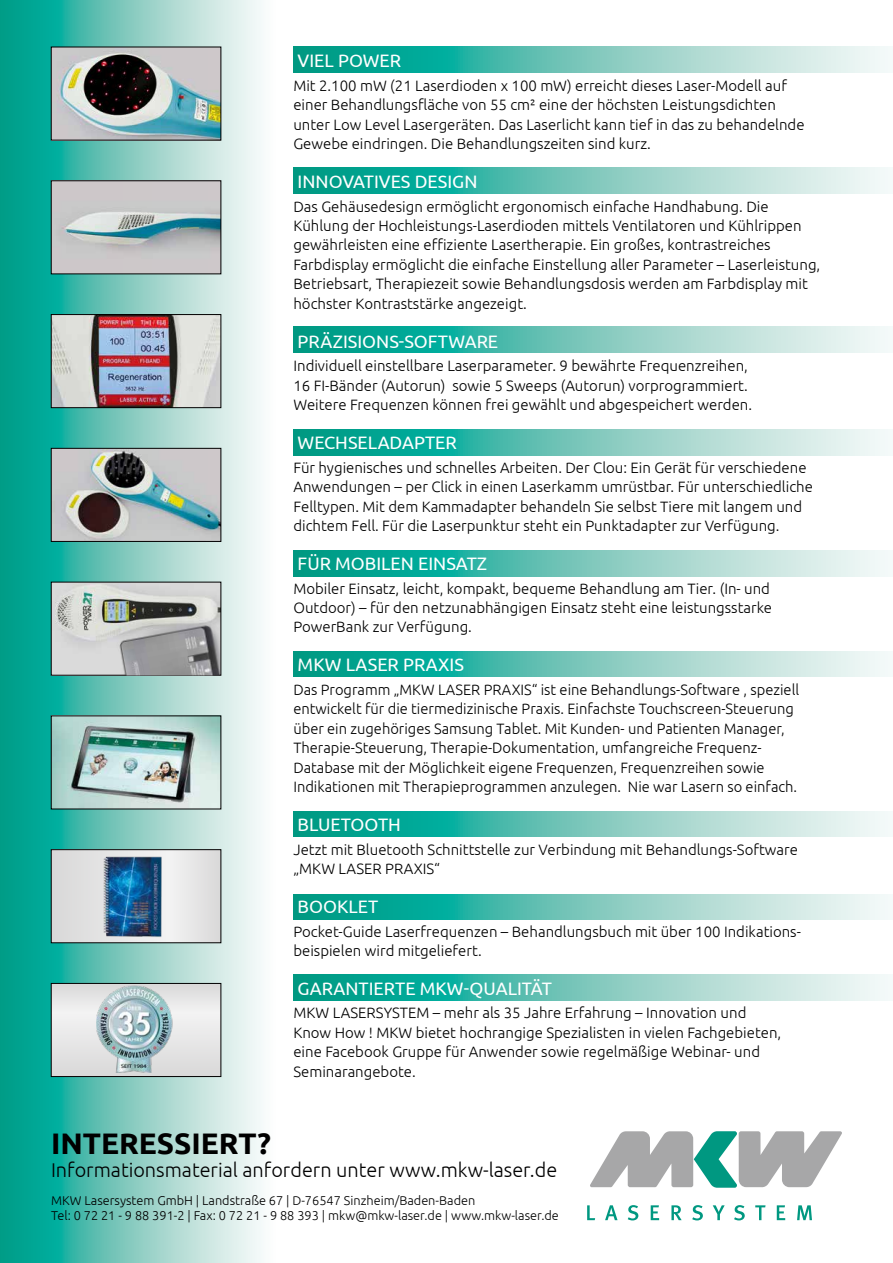
<style>
.page{position:relative;width:893px;height:1263px;background:#fff}
.page>*{position:absolute;margin:0;border:0;box-sizing:border-box;transform-origin:0 0}
.t1{font:700 29.7px "Ubuntu";color:#000}
.t2{font:300 19.8px "Ubuntu";color:#000}
.t3{font:18px "Ubuntu";color:#fff}
.t4{font:300 15px/19.5px "Ubuntu";color:#000}
.t5{font:300 12.75px/15px "Ubuntu";color:#000}
</style>
<div class="page">
<svg style="left:293px;top:894px;width:597px;height:25px;background:#72c8bc"></svg>
<svg style="left:0;top:0;width:262px;height:1263px;background:#72c7bc"></svg>
<img style="left:53px;top:49px;width:166px;height:89px">
<img style="left:53px;top:316px;width:166px;height:90px">
<div style="left:51px;top:314px;width:170px;height:94px;border:1px solid #000"></div>
<img style="left:53px;top:584px;width:166px;height:31px">
<img style="left:53px;top:450px;width:166px;height:90px">
<div style="left:51px;top:448px;width:170px;height:94px;border:1px solid #000"></div>
<img style="left:53px;top:718px;width:166px;height:89px">
<div style="left:51px;top:850px;width:170px;height:93px;background:linear-gradient(to bottom,#e1e1e1,#e1e1e1)"></div>
<img style="left:90px;top:851px;width:87px;height:90px">
<div style="left:51px;top:849px;width:170px;height:94px;border:1px solid #000"></div>
<svg style="left:590px;top:1131px;width:252px;height:57px"></svg>
<svg style="left:587px;top:1205px;width:8px;height:15px"></svg>
<svg style="left:605px;top:1205px;width:12px;height:15px"></svg>
<svg style="left:628px;top:1205px;width:10px;height:15px"></svg>
<svg style="left:651px;top:1205px;width:8px;height:15px"></svg>
<svg style="left:671px;top:1205px;width:11px;height:15px"></svg>
<svg style="left:692px;top:1205px;width:11px;height:15px"></svg>
<svg style="left:713px;top:1205px;width:12px;height:15px"></svg>
<svg style="left:734px;top:1205px;width:11px;height:15px"></svg>
<svg style="left:755px;top:1205px;width:10px;height:15px"></svg>
<svg style="left:777px;top:1205px;width:8px;height:15px"></svg>
<svg style="left:797px;top:1205px;width:15px;height:15px"></svg>
<svg style="left:293px;top:811px;width:597px;height:26px;background:#72c8bc"></svg>
<svg style="left:293px;top:651px;width:597px;height:26px;background:#72c8bc"></svg>
<svg style="left:293px;top:551px;width:597px;height:25px;background:#72c8bc"></svg>
<svg style="left:293px;top:429px;width:597px;height:26px;background:#72c8bc"></svg>
<svg style="left:293px;top:327px;width:597px;height:25px;background:#72c8bc"></svg>
<svg style="left:293px;top:47px;width:597px;height:25px;background:#72c8bc"></svg>
<svg style="left:293px;top:168px;width:597px;height:25px;background:#72c8bc"></svg>
<svg style="left:293px;top:975px;width:597px;height:25px;background:#72c8bc"></svg>
<img style="left:53px;top:183px;width:166px;height:89px">
<img style="left:51px;top:615px;width:170px;height:60px">
<div style="left:51px;top:983px;width:170px;height:93px;background:#e6e6e6"></div>
<img style="left:97px;top:985px;width:79px;height:88px">
<div style="left:51px;top:983px;width:170px;height:94px;border:1px solid #000"></div>
<p class="t3" style="left:298px;top:50px;width:105px">VIEL POWER</p>
<p class="t4" style="left:293px;top:75px;width:513px">Mit 2.100 mW (21 Laserdioden x 100 mW) erreicht dieses Laser-Modell auf einer Behandlungsfläche von 55 cm² eine der höchsten Leistungsdichten unter Low Level Lasergeräten. Das Laserlicht kann tief in das zu behandelnde Gewebe eindringen. Die Behandlungszeiten sind kurz.</p>
<p class="t3" style="left:298px;top:171px;width:181px">INNOVATIVES DESIGN</p>
<p class="t4" style="left:293px;top:196px;width:528px">Das Gehäusedesign ermöglicht ergonomisch einfache Handhabung. Die Kühlung der Hochleistungs-Laserdioden mittels Ventilatoren und Kühlrippen gewährleisten eine effiziente Lasertherapie. Ein großes, kontrastreiches Farbdisplay ermöglicht die einfache Einstellung aller Parameter – Laserleistung, Betriebsart, Therapiezeit sowie Behandlungsdosis werden am Farbdisplay mit höchster Kontraststärke angezeigt.</p>
<p class="t3" style="left:298px;top:330px;width:202px">PRÄZISIONS-SOFTWARE</p>
<p class="t4" style="left:293px;top:356px;width:460px">Individuell einstellbare Laserparameter. 9 bewährte Frequenzreihen,<br>16 FI-Bänder (Autorun) sowie 5 Sweeps (Autorun) vorprogrammiert.<br>Weitere Frequenzen können frei gewählt und abgespeichert werden.</p>
<p class="t3" style="left:298px;top:432px;width:161px">WECHSELADAPTER</p>
<p class="t4" style="left:293px;top:457px;width:521px">Für hygienisches und schnelles Arbeiten. Der Clou: Ein Gerät für verschiedene Anwendungen – per Click in einen Laserkamm umrüstbar. Für unterschiedliche Felltypen. Mit dem Kammadapter behandeln Sie selbst Tiere mit langem und dichtem Fell. Für die Laserpunktur steht ein Punktadapter zur Verfügung.</p>
<p class="t3" style="left:298px;top:552px;width:191px">FÜR MOBILEN EINSATZ</p>
<p class="t4" style="left:293px;top:578px;width:480px">Mobiler Einsatz, leicht, kompakt, bequeme Behandlung am Tier. (In- und<br>Outdoor) – für den netzunabhängigen Einsatz steht eine leistungsstarke<br>PowerBank zur Verfügung.</p>
<p class="t3" style="left:298px;top:654px;width:168px">MKW LASER PRAXIS</p>
<p class="t4" style="left:293px;top:679px;width:507px">Das Programm „MKW LASER PRAXIS“ ist eine Behandlungs-Software , speziell entwickelt für die tiermedizinische Praxis. Einfachste Touchscreen-Steuerung über ein zugehöriges Samsung Tablet. Mit Kunden- und Patienten Manager, Therapie-Steuerung, Therapie-Dokumentation, umfangreiche Frequenz-Database mit der Möglichkeit eigene Frequenzen, Frequenzreihen sowie Indikationen mit Therapieprogrammen anzulegen. Nie war Lasern so einfach.</p>
<p class="t3" style="left:298px;top:813px;width:105px">BLUETOOTH</p>
<p class="t4" style="left:293px;top:839px;width:506px">Jetzt mit Bluetooth Schnittstelle zur Verbindung mit Behandlungs-Software „MKW LASER PRAXIS“</p>
<p class="t3" style="left:298px;top:895px;width:82px">BOOKLET</p>
<p class="t4" style="left:293px;top:921px;width:509px">Pocket-Guide Laserfrequenzen – Behandlungsbuch mit über 100 Indikations&shy;beispielen wird mitgeliefert.</p>
<p class="t3" style="left:298px;top:977px;width:256px">GARANTIERTE MKW-QUALITÄT</p>
<p class="t4" style="left:293px;top:1003px;width:489px">MKW LASERSYSTEM – mehr als 35 Jahre Erfahrung – Innovation und Know How ! MKW bietet hochrangige Spezialisten in vielen Fachgebieten, eine Facebook Gruppe für Anwender sowie regelmäßige Webinar- und Seminarangebote.</p>
<h1 class="t1" style="left:51px;top:1125px;width:221px">INTERESSIERT?</h1>
<h2 class="t2" style="left:51px;top:1158px;width:508px">Informationsmaterial anfordern unter www.mkw-laser.de</h2>
<p class="t5" style="left:51px;top:1193px;width:509px">MKW Lasersystem GmbH | Landstraße 67 | D-76547 Sinzheim/Baden-Baden<br>Tel: 0 72 21 - 9 88 391-2 | Fax: 0 72 21 - 9 88 393 | mkw@mkw-laser.de | www.mkw-laser.de</p>
</div>
